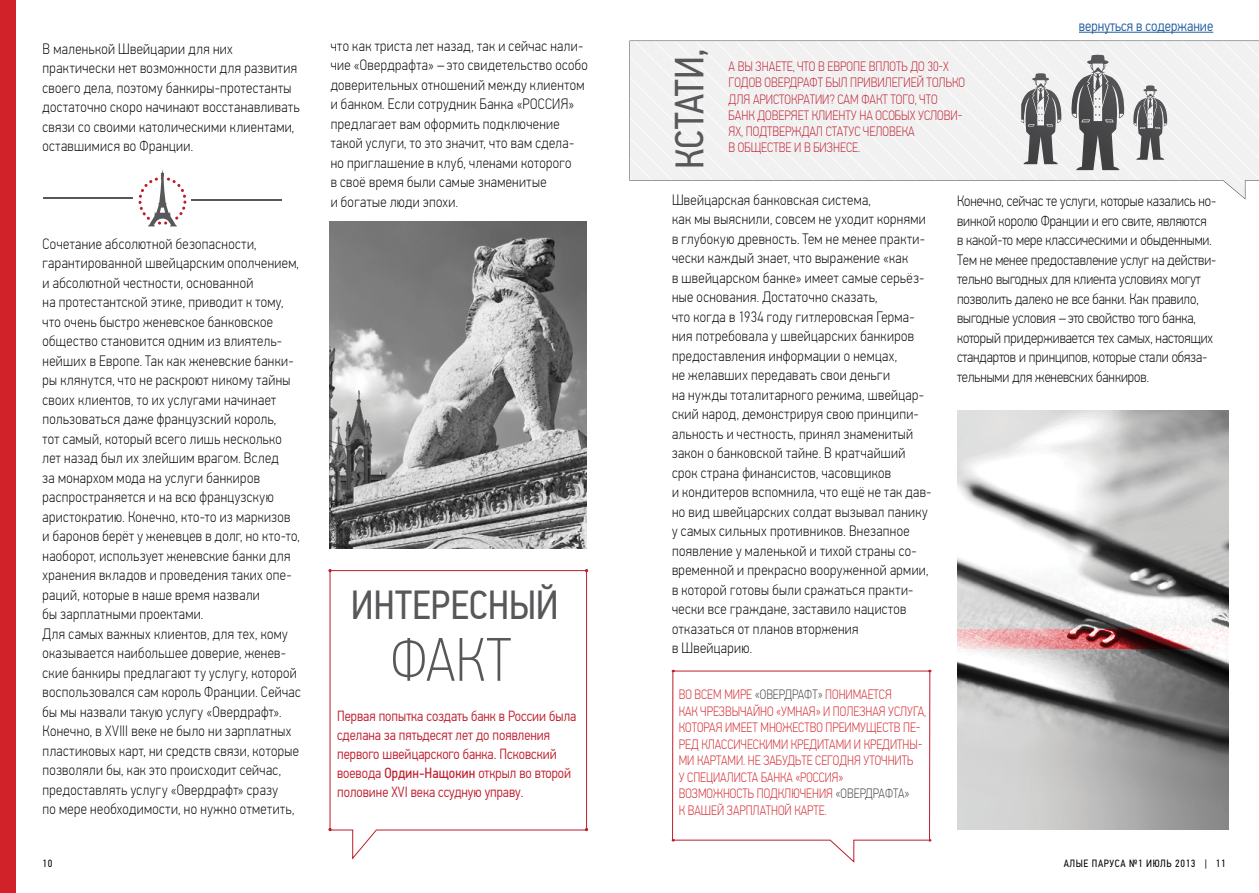
<style>
.page{position:relative;width:1259px;height:893px;background:#fff}
.page>*{position:absolute;margin:0;border:0;box-sizing:border-box;transform-origin:0 0}
.t1{font:100 61.5px "PF Din Text Cond Pro";color:#58585b}
.t2{font:40.5px "PF Din Text Cond Pro";color:#58585b}
.t3{font:100 15px/19.5px "PF Din Text Cond Pro";letter-spacing:.025em;color:#000}
.t4{font:100 15px/19.5px "PF Din Text Cond Pro";color:#000}
.t5{font:300 15px "PF Din Text Cond Pro";color:#205d9e}
.t6{font:300 14.7px/19px "PF Din Text Cond Pro";color:#be1d2c}
.t7{font:100 13.5px/16.5px "PF Din Text Cond Pro";color:#d22229}
.t8{font:100 13.5px/16.2px "PF Din Text Cond Pro";color:#be1d2c}
.t9{font:10.5px "PF Din Text Cond Pro";letter-spacing:.06em;color:#000}
.s1{font-weight:400}
.s2{color:#404042}
</style>
<div class="page">
<hr style="left:44px;top:198px;width:89px;height:1px;background:#58585b">
<hr style="left:191px;top:199px;width:90px;height:2px;background:#58585b">
<svg style="left:138px;top:169px;width:48px;height:57px"></svg>
<img style="left:330px;top:221px;width:257px;height:327px">
<svg style="left:329px;top:570px;width:258px;height:289px"></svg>
<svg style="left:328px;top:828px;width:4px;height:3px"></svg>
<svg style="left:328px;top:569px;width:4px;height:3px"></svg>
<img style="left:957px;top:410px;width:271px;height:419px">
<svg style="left:629px;top:41px;width:630px;height:158px;fill:#f1f1f2"></svg>
<svg style="left:672px;top:671px;width:258px;height:192px"></svg>
<svg style="left:1070px;top:55px;width:55px;height:115px"></svg>
<svg style="left:1021px;top:73px;width:41px;height:91px"></svg>
<svg style="left:1132px;top:85px;width:36px;height:75px"></svg>
<svg style="left:957px;top:629px;width:271px;height:19px"></svg>
<hr style="left:1079px;top:32px;width:134px;height:1px;background:#205d9e">
<div style="left:0;top:0;width:15px;height:893px;background:#d22229"></div>
<p class="t3" style="left:43px;top:39px;width:259px">В маленькой Швейцарии для них практически нет возможности для развития своего дела, поэтому банкиры-протестанты достаточно скоро начинают восстанавливать связи со своими католическими клиентами, оставшимися во Франции.</p>
<p class="t3" style="left:43px;top:234px;width:260px">Сочетание абсолютной безопасности, гарантированной швейцарским ополчением, и абсолютной честности, основанной<br>на протестантской этике, приводит к тому, что очень быстро женевское банковское общество становится одним из влиятель&shy;нейших в Европе. Так как женевские банки&shy;ры клянутся, что не раскроют никому тайны своих клиентов, то их услугами начинает пользоваться даже французский король,<br>тот самый, который всего лишь несколько лет назад был их злейшим врагом. Вслед<br>за монархом мода на услуги банкиров распространяется и на всю французскую аристократию. Конечно, кто-то из маркизов и баронов берёт у женевцев в долг, но кто-то, наоборот, использует женевские банки для хранения вкладов и проведения таких опе&shy;раций, которые в наше время назвали<br>бы зарплатными проектами.<br>Для самых важных клиентов, для тех, кому оказывается наибольшее доверие, женев&shy;ские банкиры предлагают ту услугу, которой воспользовался сам король Франции. Сейчас бы мы назвали такую услугу «Овердрафт».<br>Конечно, в XVIII веке не было ни зарплатных пластиковых карт, ни средств связи, которые позволяли бы, как это происходит сейчас, предоставлять услугу «Овердрафт» сразу<br>по мере необходимости, но нужно отметить,</p>
<p class="t3" style="left:331px;top:36px;width:259px">что как триста лет назад, так и сейчас нали&shy;чие «Овердрафта» – это свидетельство особо доверительных отношений между клиентом и банком. Если сотрудник Банка «РОССИЯ» предлагает вам оформить подключение такой услуги, то это значит, что вам сдела&shy;но приглашение в клуб, членами которого<br>в своё время были самые знаменитые<br>и богатые люди эпохи.</p>
<h2 class="t2" style="left:351px;top:581px;width:209px">ИНТЕРЕСНЫЙ</h2>
<h1 class="t1" style="left:390px;top:625px;width:122px">ФАКТ</h1>
<p class="t6" style="left:337px;top:706px;width:241px">Первая попытка создать банк в России была сделана за пятьдесят лет до появления первого швейцарского банка. Псковский воевода <span class="s1">Ордин-Нащокин</span> открыл во второй половине XVI века ссудную управу.</p>
<p class="t5" style="left:1079px;top:17px;width:136px">вернуться в содержание</p>
<h2 class="t2" style="left:665px;top:169px;width:123px;rotate:-90deg">КСТАТИ,</h2>
<p class="t8" style="left:728px;top:58px;width:238px">А ВЫ ЗНАЕТЕ, ЧТО В ЕВРОПЕ ВПЛОТЬ ДО 30-Х ГОДОВ ОВЕРДРАФТ БЫЛ ПРИВИЛЕГИЕЙ ТОЛЬКО ДЛЯ АРИСТОКРАТИИ? САМ ФАКТ ТОГО, ЧТО БАНК ДОВЕРЯЕТ КЛИЕНТУ НА ОСОБЫХ УСЛОВИ-ЯХ, ПОДТВЕРЖДАЛ СТАТУС ЧЕЛОВЕКА<br>В ОБЩЕСТВЕ И В БИЗНЕСЕ.</p>
<p class="t3" style="left:672px;top:190px;width:261px">Швейцарская банковская система,<br>как мы выяснили, совсем не уходит корнями в глубокую древность. Тем не менее практи&shy;чески каждый знает, что выражение «как<br>в швейцарском банке» имеет самые серьёз&shy;ные основания. Достаточно сказать,<br>что когда в 1934 году гитлеровская Герма&shy;ния потребовала у швейцарских банкиров предоставления информации о немцах,<br>не желавших передавать свои деньги<br>на нужды тоталитарного режима, швейцар&shy;ский народ, демонстрируя свою принципи&shy;альность и честность, принял знаменитый закон о банковской тайне. В кратчайший срок страна финансистов, часовщиков<br>и кондитеров вспомнила, что ещё не так дав&shy;но вид швейцарских солдат вызывал панику у самых сильных противников. Внезапное появление у маленькой и тихой страны со&shy;временной и прекрасно вооруженной армии, в которой готовы были сражаться практи&shy;чески все граждане, заставило нацистов отказаться от планов вторжения<br>в Швейцарию.</p>
<p class="t4" style="left:957px;top:191px;width:261px">Конечно, сейчас те услуги, которые казались но&shy;винкой королю Франции и его свите, являются в какой-то мере классическими и обыденными.<br>Тем не менее предоставление услуг на действи&shy;тельно выгодных для клиента условиях могут позволить далеко не все банки. Как правило, выгодные условия – это свойство того банка, который придерживается тех самых, настоящих стандартов и принципов, которые стали обяза&shy;тельными для женевских банкиров.</p>
<p class="t7" style="left:679px;top:686px;width:249px">ВО ВСЕМ МИРЕ <span class="s2">«ОВЕРДРАФТ»</span> ПОНИМАЕТСЯ<br>КАК ЧРЕЗВЫЧАЙНО «УМНАЯ» И ПОЛЕЗНАЯ УСЛУГА, КОТОРАЯ ИМЕЕТ МНОЖЕСТВО ПРЕИМУЩЕСТВ ПЕ-РЕД КЛАССИЧЕСКИМИ КРЕДИТАМИ И КРЕДИТНЫ-МИ КАРТАМИ. НЕ ЗАБУДЬТЕ СЕГОДНЯ УТОЧНИТЬ<br>У СПЕЦИАЛИСТА БАНКА «РОССИЯ»<br>ВОЗМОЖНОСТЬ ПОДКЛЮЧЕНИЯ <span class="s2">«ОВЕРДРАФТА»</span></p>
<p class="t7" style="left:679px;top:802px;width:149px">К ВАШЕЙ ЗАРПЛАТНОЙ КАРТЕ.</p>
<p class="t9" style="left:43px;top:857px;width:11px">10</p>
<p class="t9" style="left:1063px;top:857px;width:164px">АЛЫЕ ПАРУСА №1 ИЮЛЬ 2013 | 11</p>
</div>
